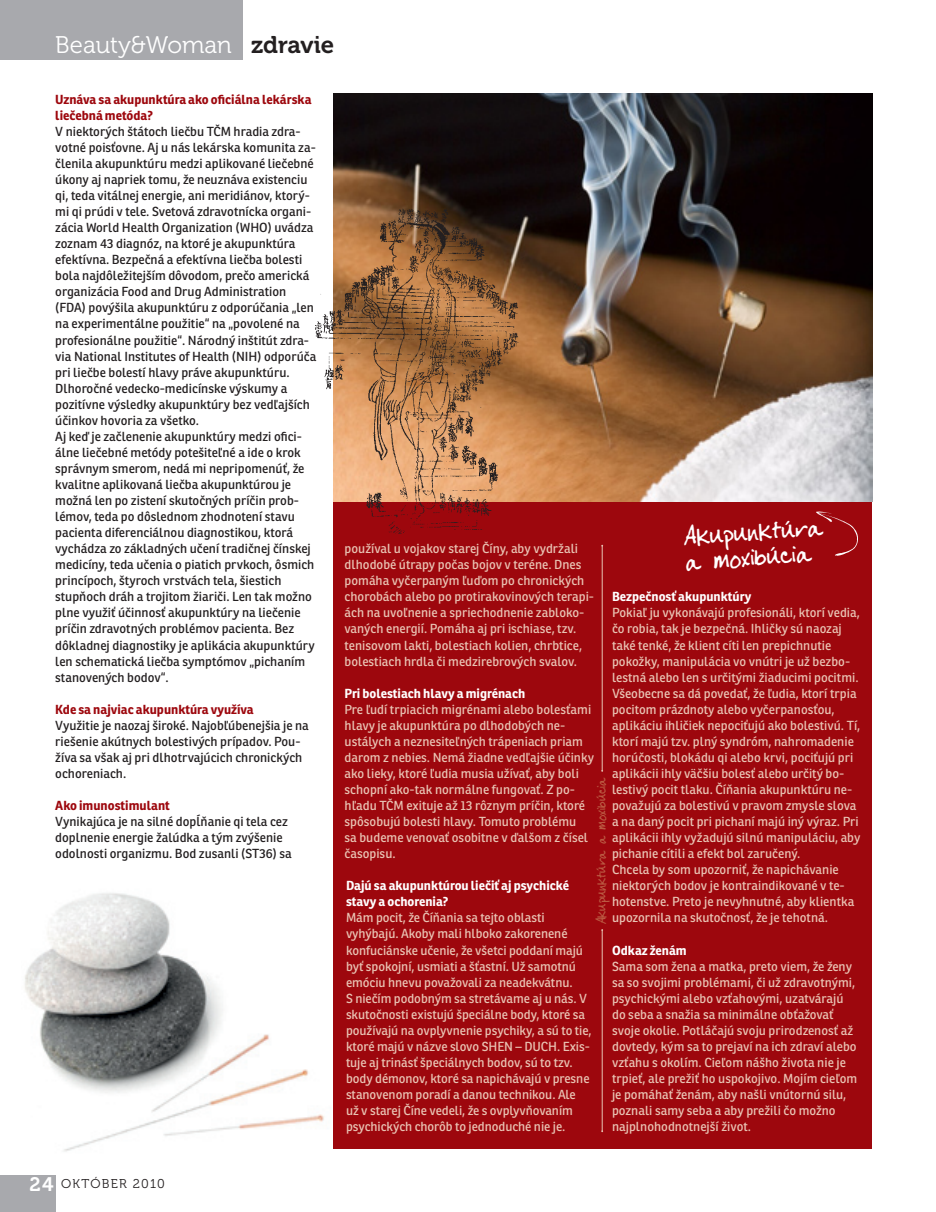
<style>
.page{position:relative;width:936px;height:1212px;background:#fff}
.page>*{position:absolute;margin:0;border:0;box-sizing:border-box;transform-origin:0 0}
.condensed{font:31.95px "Cheryl Handluky 2";color:#fff}
.t1{font:24px "Museo 300";color:#fff}
.t2{font:19.5px "Museo 700";color:#fff}
.condensed-2{font:16.95px "Cheryl Handluky 2";color:#bb5a42}
._1_chleba{font:12.75px/16px "Ronnia";color:#e9c3b3}
._1_chleba-2{font:12.75px/16px "Ronnia";color:#231f20}
._2_chleba_predel{font:700 12.75px/16px "Ronnia";color:#fff}
._2_chleba_predel-2{font:700 12.75px/16px "Ronnia";color:#9d070d}
.t3{font:12.75px "Museo 300";letter-spacing:.1em;color:#231f20}
.s1{font-family:"Museo 700";color:#231f20}
</style>
<div class="page">
<div style="left:0;top:1176px;width:55px;height:36px;background:#a8a9ad"></div>
<div style="left:0;top:0;width:242px;height:59px;background:#a8a9ad"></div>
<img style="left:25px;top:893px;width:321px;height:259px">
<div style="left:333px;top:462px;width:539px;height:686px;background:#9d070d"></div>
<img style="left:333px;top:94px;width:539px;height:407px">
<svg style="left:816px;top:511px;width:42px;height:45px"></svg>
<hr style="left:602px;top:930px;width:1px;height:201px;background:#e9c3b3">
<hr style="left:602px;top:546px;width:1px;height:225px;background:#e9c3b3">
<img style="left:315px;top:205px;width:219px;height:329px">
<p class="t1" style="left:55px;top:32px;width:280px">Beauty&amp;Woman <span class="s1">zdravie</span></p>
<p class="_2_chleba_predel-2" style="left:55px;top:91px;width:258px">Uznáva sa akupunktúra ako oficiálna lekárska liečebná metóda?</p>
<p class="_1_chleba-2" style="left:55px;top:123px;width:262px">V niektorých štátoch liečbu TČM hradia zdra&shy;votné poisťovne. Aj u nás lekárska komunita za&shy;členila akupunktúru medzi aplikované liečebné úkony aj napriek tomu, že neuznáva existenciu qi, teda vitálnej energie, ani meridiánov, ktorý&shy;mi qi prúdi v tele. Svetová zdravotnícka organi&shy;zácia World Health Organization (WHO) uvádza zoznam 43 diagnóz, na ktoré je akupunktúra efektívna. Bezpečná a efektívna liečba bolesti bola najdôležitejším dôvodom, prečo americká organizácia Food and Drug Administration (FDA) povýšila akupunktúru z odporúčania „len na experimentálne použitie“ na „povolené na profesionálne použitie“. Národný inštitút zdra&shy;via National Institutes of Health (NIH) odporúča pri liečbe bolestí hlavy práve akupunktúru.<br>Dlhoročné vedecko-medicínske výskumy a pozitívne výsledky akupunktúry bez vedľajších účinkov hovoria za všetko.</p>
<p class="_1_chleba-2" style="left:55px;top:428px;width:261px">Aj keď je začlenenie akupunktúry medzi ofici&shy;álne liečebné metódy potešiteľné a ide o krok správnym smerom, nedá mi nepripomenúť, že kvalitne aplikovaná liečba akupunktúrou je možná len po zistení skutočných príčin prob&shy;lémov, teda po dôslednom zhodnotení stavu pacienta diferenciálnou diagnostikou, ktorá vychádza zo základných učení tradičnej čínskej medicíny, teda učenia o piatich prvkoch, ôsmich princípoch, štyroch vrstvách tela, šiestich stupňoch dráh a trojitom žiariči. Len tak možno plne využiť účinnosť akupunktúry na liečenie príčin zdravotných problémov pacienta. Bez dôkladnej diagnostiky je aplikácia akupunktúry len schematická liečba symptómov „pichaním stanovených bodov“.</p>
<p class="_2_chleba_predel-2" style="left:55px;top:701px;width:200px">Kde sa najviac akupunktúra využíva</p>
<p class="_1_chleba-2" style="left:55px;top:717px;width:255px">Využitie je naozaj široké. Najobľúbenejšia je na riešenie akútnych bolestivých prípadov. Pou&shy;žíva sa však aj pri dlhotrvajúcich chronických ochoreniach.</p>
<p class="_2_chleba_predel-2" style="left:55px;top:797px;width:116px">Ako imunostimulant</p>
<p class="_1_chleba-2" style="left:55px;top:813px;width:238px">Vynikajúca je na silné dopĺňanie qi tela cez doplnenie energie žalúdka a tým zvýšenie odolnosti organizmu. Bod zusanli (ST36) sa</p>
<p class="condensed" style="left:682px;top:517px;width:141px;rotate:-4deg">Akupunktúra</p>
<p class="_1_chleba" style="left:344px;top:541px;width:251px">používal u vojakov starej Číny, aby vydržali dlhodobé útrapy počas bojov v teréne. Dnes pomáha vyčerpaným ľuďom po chronických chorobách alebo po protirakovinových terapi&shy;ách na uvoľnenie a spriechodnenie zabloko&shy;vaných energií. Pomáha aj pri ischiase, tzv. tenisovom lakti, bolestiach kolien, chrbtice, bolestiach hrdla či medzirebrových svalov.</p>
<p class="_2_chleba_predel" style="left:344px;top:685px;width:182px">Pri bolestiach hlavy a migrénach</p>
<p class="_1_chleba" style="left:344px;top:701px;width:251px">Pre ľudí trpiacich migrénami alebo bolesťami hlavy je akupunktúra po dlhodobých ne&shy;ustálych a neznesiteľných trápeniach priam darom z nebies. Nemá žiadne vedľajšie účinky ako lieky, ktoré ľudia musia užívať, aby boli schopní ako-tak normálne fungovať. Z po&shy;hľadu TČM exituje až 13 rôznym príčin, ktoré spôsobujú bolesti hlavy. Tomuto problému<br>sa budeme venovať osobitne v ďalšom z čísel časopisu.</p>
<p class="_2_chleba_predel" style="left:346px;top:878px;width:224px">Dajú sa akupunktúrou liečiť aj psychické stavy a ochorenia?</p>
<p class="_1_chleba" style="left:346px;top:910px;width:247px">Mám pocit, že Číňania sa tejto oblasti vyhýbajú. Akoby mali hlboko zakorenené konfuciánske učenie, že všetci poddaní majú byť spokojní, usmiati a šťastní. Už samotnú emóciu hnevu považovali za neadekvátnu.<br>S niečím podobným sa stretávame aj u nás. V skutočnosti existujú špeciálne body, ktoré sa používajú na ovplyvnenie psychiky, a sú to tie, ktoré majú v názve slovo SHEN – DUCH. Exis&shy;tuje aj trinásť špeciálnych bodov, sú to tzv. body démonov, ktoré sa napichávajú v presne stanovenom poradí a danou technikou. Ale už v starej Číne vedeli, že s ovplyvňovaním psychických chorôb to jednoduché nie je.</p>
<p class="condensed" style="left:684px;top:542px;width:128px;rotate:-4deg">a moxibúcia</p>
<p class="_2_chleba_predel" style="left:612px;top:589px;width:141px">Bezpečnosť akupunktúry</p>
<p class="_1_chleba" style="left:612px;top:605px;width:250px">Pokiaľ ju vykonávajú profesionáli, ktorí vedia, čo robia, tak je bezpečná. Ihličky sú naozaj také tenké, že klient cíti len prepichnutie pokožky, manipulácia vo vnútri je už bezbo&shy;lestná alebo len s určitými žiaducimi pocitmi.<br>Všeobecne sa dá povedať, že ľudia, ktorí trpia pocitom prázdnoty alebo vyčerpanosťou, aplikáciu ihličiek nepociťujú ako bolestivú. Tí, ktorí majú tzv. plný syndróm, nahromadenie horúčosti, blokádu qi alebo krvi, pociťujú pri aplikácii ihly väčšiu bolesť alebo určitý bo&shy;lestivý pocit tlaku. Číňania akupunktúru ne&shy;považujú za bolestivú v pravom zmysle slova a na daný pocit pri pichaní majú iný výraz. Pri aplikácii ihly vyžadujú silnú manipuláciu, aby pichanie cítili a efekt bol zaručený.</p>
<p class="_1_chleba" style="left:612px;top:862px;width:244px">Chcela by som upozorniť, že napichávanie niektorých bodov je kontraindikované v te&shy;hotenstve. Preto je nevyhnutné, aby klientka upozornila na skutočnosť, že je tehotná.</p>
<p class="_2_chleba_predel" style="left:612px;top:942px;width:76px">Odkaz ženám</p>
<p class="_1_chleba" style="left:612px;top:958px;width:247px">Sama som žena a matka, preto viem, že ženy sa so svojimi problémami, či už zdravotnými, psychickými alebo vzťahovými, uzatvárajú do seba a snažia sa minimálne obťažovať svoje okolie. Potláčajú svoju prirodzenosť až dovtedy, kým sa to prejaví na ich zdraví alebo vzťahu s okolím. Cieľom nášho života nie je trpieť, ale prežiť ho uspokojivo. Mojím cieľom je pomáhať ženám, aby našli vnútornú silu, poznali samy seba a aby prežili čo možno najplnohodnotnejší život.</p>
<p class="condensed-2" style="left:591px;top:924px;width:149px;rotate:-90deg">Akupunktúra a moxibúcia</p>
<p class="t2" style="left:29px;top:1174px;width:26px">24</p>
<p class="t3" style="left:61px;top:1176px;width:105px">OKTÓBER 2010</p>
</div>
